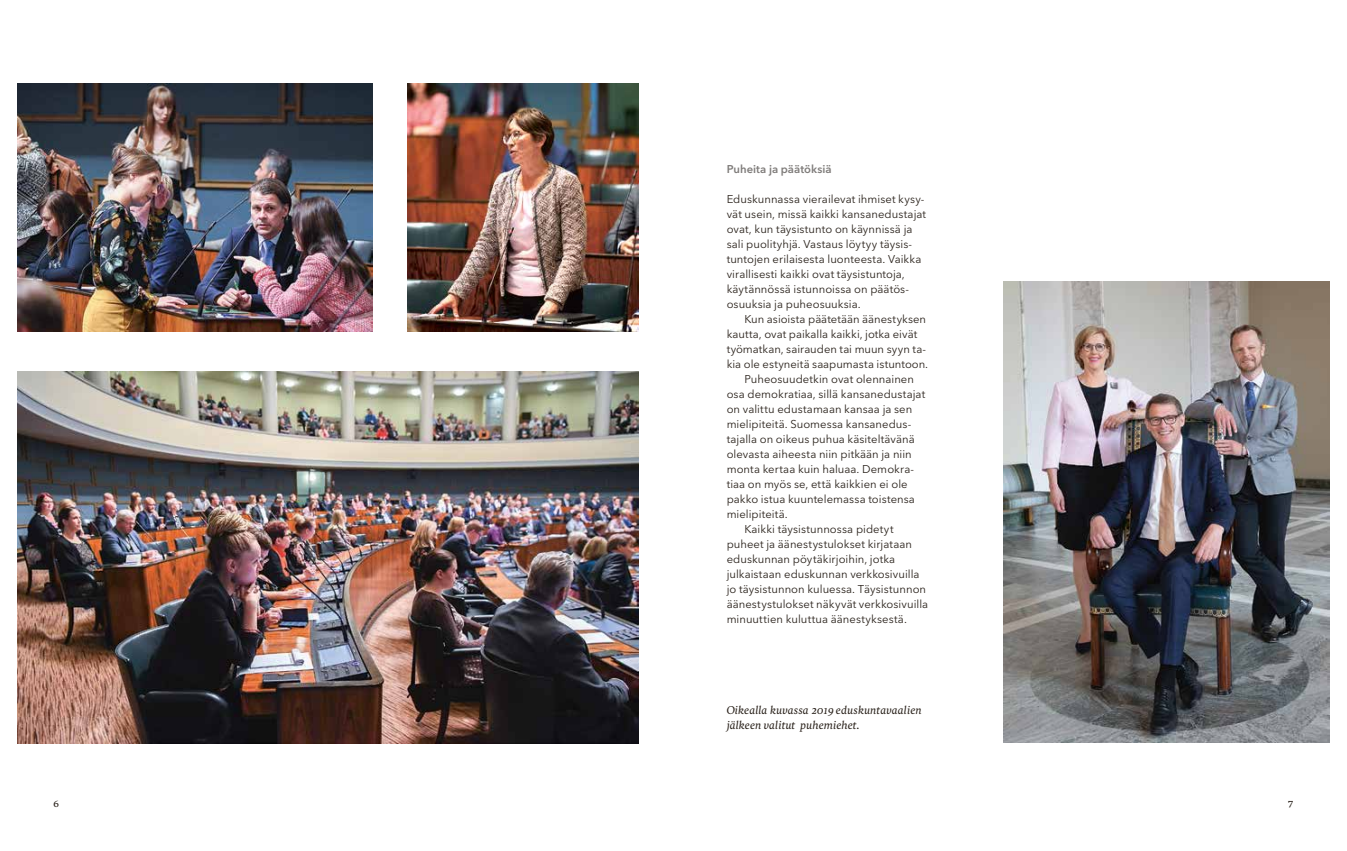
<style>
.page{position:relative;width:1347px;height:851px;background:#fff}
.page>*{position:absolute;margin:0;border:0;box-sizing:border-box;transform-origin:0 0}
.t1{font:italic 500 11.88px/15px "Freya";color:#29211a}
.t2{font:500 11.88px "Freya";color:#29211a}
.t3{font:11.25px/15px "Avenir Next LT Pro";letter-spacing:.005em;color:#29211a}
.t4{font:600 11.25px "Avenir Next LT Pro";color:#7f7c7a}
</style>
<div class="page">
<img style="left:18px;top:83px;width:354px;height:248px">
<img style="left:18px;top:371px;width:620px;height:372px">
<img style="left:408px;top:83px;width:230px;height:248px">
<img style="left:1003px;top:282px;width:326px;height:460px">
<p class="t4" style="left:726px;top:162px;width:107px">Puheita ja päätöksiä</p>
<p class="t3" style="left:726px;top:192px;width:201px">Eduskunnassa vierailevat ihmiset kysy&shy;vät usein, missä kaikki kansanedustajat ovat, kun täysistunto on käynnissä ja sali puolityhjä. Vastaus löytyy täysis&shy;tuntojen erilaisesta luonteesta. Vaikka virallisesti kaikki ovat täysistuntoja, käytännössä istunnoissa on päätös&shy;osuuksia ja puheosuuksia.</p>
<p class="t3" style="left:744px;top:312px;width:183px">Kun asioista päätetään äänestyksen</p>
<p class="t3" style="left:726px;top:327px;width:192px">kautta, ovat paikalla kaikki, jotka eivät</p>
<p class="t3" style="left:726px;top:342px;width:201px">työmatkan, sairauden tai muun syyn ta-</p>
<p class="t3" style="left:726px;top:357px;width:203px">kia ole estyneitä saapumasta istuntoon.</p>
<p class="t3" style="left:744px;top:372px;width:171px">Puheosuudetkin ovat olennainen</p>
<p class="t3" style="left:726px;top:387px;width:200px">osa demokratiaa, sillä kansanedustajat</p>
<p class="t3" style="left:726px;top:402px;width:187px">on valittu edustamaan kansaa ja sen</p>
<p class="t3" style="left:726px;top:417px;width:186px">mielipiteitä. Suomessa kansanedus-</p>
<p class="t3" style="left:726px;top:432px;width:189px">tajalla on oikeus puhua käsiteltävänä</p>
<p class="t3" style="left:726px;top:447px;width:187px">olevasta aiheesta niin pitkään ja niin</p>
<p class="t3" style="left:726px;top:462px;width:189px">monta kertaa kuin haluaa. Demokra-</p>
<p class="t3" style="left:726px;top:477px;width:182px">tiaa on myös se, että kaikkien ei ole</p>
<p class="t3" style="left:726px;top:492px;width:190px">pakko istua kuuntelemassa toistensa</p>
<p class="t3" style="left:726px;top:507px;width:62px">mielipiteitä.</p>
<p class="t3" style="left:744px;top:522px;width:151px">Kaikki täysistunnossa pidetyt</p>
<p class="t3" style="left:726px;top:537px;width:187px">puheet ja äänestystulokset kirjataan</p>
<p class="t3" style="left:726px;top:552px;width:170px">eduskunnan pöytäkirjoihin, jotka</p>
<p class="t3" style="left:726px;top:567px;width:194px">julkaistaan eduskunnan verkkosivuilla</p>
<p class="t3" style="left:726px;top:582px;width:201px">jo täysistunnon kuluessa. Täysistunnon</p>
<p class="t3" style="left:726px;top:597px;width:203px">äänestystulokset näkyvät verkkosivuilla</p>
<p class="t3" style="left:726px;top:612px;width:182px">minuuttien kuluttua äänestyksestä.</p>
<p class="t1" style="left:726px;top:702px;width:197px">Oikealla kuvassa 2019 eduskuntavaalien jälkeen valitut puhemiehet.</p>
<p class="t2" style="left:53px;top:796px;width:8px">6</p>
<p class="t2" style="left:1287px;top:796px;width:7px">7</p>
</div>
